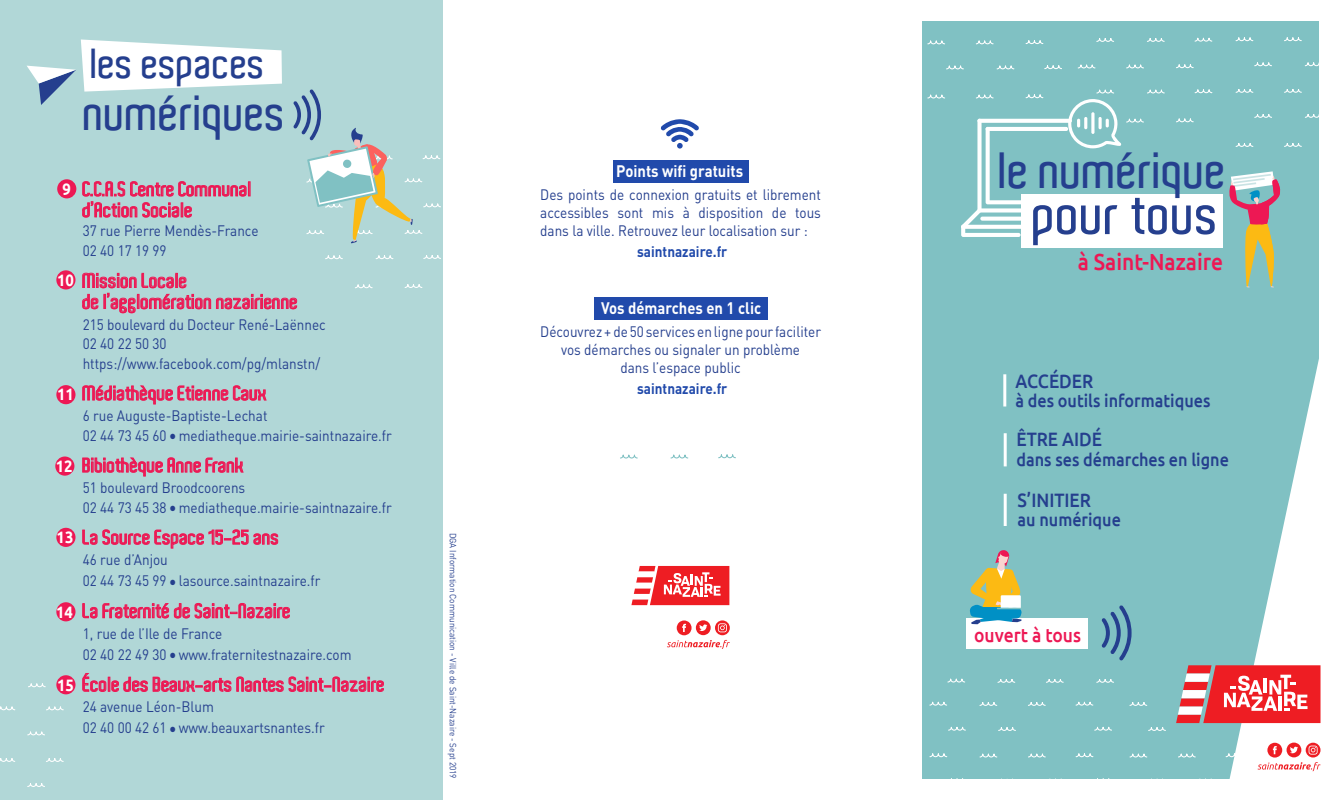
<style>
.page{position:relative;width:1340px;height:800px;background:#fff}
.page>*{position:absolute;margin:0;border:0;box-sizing:border-box;transform-origin:0 0}
.t1{font:600 54.6px "Aldo";color:#253f8e}
.t2{font:600 49.5px "Aldo";color:#253f8e}
.t3{font:600 48px "Aldo";color:#253f8e}
.t4{font:600 40.8px "Aldo";color:#253f8e}
.t5{font:500 23.25px "Ubuntu";color:#ed1854;scale:.9 1}
.t6{font:600 19.5px "Aldo";color:#ed1854}
.t7{font:500 19.35px "Ubuntu";color:#253f8e;scale:.9 1}
.t8{font:500 19.35px "Ubuntu";color:#ed1854;scale:.9 1}
.t9{font:500 18px "Ubuntu";color:#253f8e;scale:.9 1}
.t10{font:700 16.5px "DIN Pro";color:#fff;scale:.9 1}
.t11{font:700 16.5px "Ubuntu";color:#fff;scale:.9 1}
.t12{font:15px/18px "DIN Pro";color:#253f8e;scale:.9 1}
.t13{font:700 15px "DIN Pro";color:#214aab;scale:.9 1}
.t14{font:9px "DIN Pro";color:#253f8e;scale:.9 1}
</style>
<div class="page">
<div style="left:0;top:0;width:442px;height:799px;background:#b1d7d7"></div>
<svg style="left:667px;top:620px;width:62px;height:28px"></svg>
<svg style="left:325px;top:155px;width:443px;height:296px"></svg>
<div style="left:922px;top:21px;width:396px;height:757px;background:#80c1c3"></div>
<svg style="left:1101px;top:605px;width:30px;height:55px"></svg>
<hr style="left:1003px;top:374px;width:3px;height:32px;background:#fff">
<svg style="left:922px;top:678px;width:303px;height:101px"></svg>
<svg style="left:927px;top:40px;width:150px;height:208px"></svg>
<svg style="left:933px;top:40px;width:144px;height:86px"></svg>
<svg style="left:1077px;top:37px;width:146px;height:211px"></svg>
<svg style="left:1225px;top:310px;width:96px;height:469px"></svg>
<svg style="left:1176px;top:665px;width:144px;height:58px;background:#e85b5f"></svg>
<svg style="left:1257px;top:742px;width:63px;height:29px;background:#f9b6b8"></svg>
<hr style="left:1003px;top:433px;width:3px;height:33px;background:#fff">
<hr style="left:1003px;top:493px;width:3px;height:33px;background:#fff">
<div style="left:966px;top:618px;width:122px;height:31px;background:#fff"></div>
<svg style="left:660px;top:119px;width:39px;height:29px"></svg>
<div style="left:612px;top:160px;width:136px;height:22px;background:#214aab"></div>
<div style="left:593px;top:297px;width:174px;height:22px;background:#214aab"></div>
<svg style="left:631px;top:566px;width:98px;height:39px"></svg>
<svg style="left:293px;top:89px;width:120px;height:154px"></svg>
<svg style="left:82px;top:181px;width:168px;height:36px"></svg>
<svg style="left:82px;top:273px;width:215px;height:40px"></svg>
<svg style="left:82px;top:385px;width:184px;height:19px"></svg>
<svg style="left:82px;top:457px;width:161px;height:19px"></svg>
<svg style="left:82px;top:529px;width:15px;height:15px"></svg>
<svg style="left:103px;top:529px;width:175px;height:19px"></svg>
<svg style="left:82px;top:603px;width:208px;height:15px"></svg>
<svg style="left:82px;top:673px;width:201px;height:18px"></svg>
<svg style="left:289px;top:676px;width:95px;height:15px"></svg>
<div style="left:57px;top:179px;width:19px;height:19px;background:#ed1854;border-radius:50%"></div>
<div style="left:56px;top:270px;width:19px;height:19px;background:#ed1854;border-radius:50%"></div>
<div style="left:56px;top:385px;width:19px;height:19px;background:#ed1854;border-radius:50%"></div>
<div style="left:55px;top:456px;width:19px;height:19px;background:#ed1854;border-radius:50%"></div>
<div style="left:56px;top:527px;width:19px;height:20px;background:#ed1854;border-radius:50%"></div>
<div style="left:56px;top:602px;width:19px;height:19px;background:#ed1854;border-radius:50%"></div>
<div style="left:56px;top:675px;width:19px;height:19px;background:#ed1854;border-radius:50%"></div>
<svg style="left:27px;top:39px;width:255px;height:66px"></svg>
<svg style="left:1229px;top:21px;width:90px;height:289px"></svg>
<svg style="left:969px;top:550px;width:52px;height:74px"></svg>
<svg style="left:0;top:682px;width:64px;height:118px"></svg>
<p class="t4" style="left:90px;top:40px;width:177px">les espaces</p>
<p class="t3" style="left:84px;top:86px;width:204px">numériques</p>
<p class="t11" style="left:63px;top:179px;width:11px">9</p>
<p class="t11" style="left:57px;top:270px;width:20px">10</p>
<p class="t11" style="left:57px;top:384px;width:20px">11</p>
<p class="t11" style="left:56px;top:456px;width:20px">12</p>
<p class="t11" style="left:57px;top:527px;width:20px">13</p>
<p class="t11" style="left:56px;top:601px;width:20px">14</p>
<p class="t11" style="left:57px;top:674px;width:20px">15</p>
<p class="t6" style="left:83px;top:178px;width:171px">C.C.A.S Centre Communal</p>
<p class="t6" style="left:83px;top:199px;width:112px">d’Action Sociale</p>
<p class="t12" style="left:83px;top:221px;width:197px">37 rue Pierre Mendès-France</p>
<p class="t12" style="left:83px;top:241px;width:95px">02 40 17 19 99</p>
<p class="t6" style="left:83px;top:269px;width:106px">Mission Locale</p>
<p class="t6" style="left:83px;top:290px;width:217px">de l’agglomération nazairienne</p>
<p class="t12" style="left:83px;top:314px;width:271px">215 boulevard du Docteur René-Laënnec</p>
<p class="t12" style="left:83px;top:334px;width:95px">02 40 22 50 30</p>
<p class="t12" style="left:83px;top:353px;width:265px">https://www.facebook.com/pg/mlanstn/</p>
<p class="t6" style="left:83px;top:382px;width:186px">Médiathèque Etienne Caux</p>
<p class="t12" style="left:83px;top:406px;width:207px">6 rue Auguste-Baptiste-Lechat</p>
<p class="t12" style="left:83px;top:425px;width:345px">02 44 73 45 60 ● mediatheque.mairie-saintnazaire.fr</p>
<p class="t6" style="left:83px;top:454px;width:164px">Bibiothèque Anne Frank</p>
<p class="t12" style="left:83px;top:478px;width:182px">51 boulevard Broodcoorens</p>
<p class="t12" style="left:83px;top:497px;width:345px">02 44 73 45 38 ● mediatheque.mairie-saintnazaire.fr</p>
<p class="t6" style="left:83px;top:526px;width:198px">La Source Espace 15-25 ans</p>
<p class="t12" style="left:83px;top:550px;width:96px">46 rue d’Anjou</p>
<p class="t12" style="left:83px;top:571px;width:265px">02 44 73 45 99 ● lasource.saintnazaire.fr</p>
<p class="t6" style="left:83px;top:599px;width:210px">La Fraternité de Saint-Nazaire</p>
<p class="t12" style="left:83px;top:623px;width:156px">1, rue de l’Ile de France</p>
<p class="t12" style="left:83px;top:644px;width:300px">02 40 22 49 30 ● www.fraternitestnazaire.com</p>
<p class="t6" style="left:83px;top:673px;width:304px">École des Beaux-arts Nantes Saint-Nazaire</p>
<p class="t12" style="left:83px;top:697px;width:147px">24 avenue Léon-Blum</p>
<p class="t12" style="left:83px;top:718px;width:270px">02 40 00 42 61 ● www.beauxartsnantes.fr</p>
<p class="t14" style="left:459px;top:532px;width:274px;rotate:90deg">DGA Information Communication - Ville de Saint-Nazaire - Sept 2019</p>
<p class="t10" style="left:616px;top:159px;width:143px">Points wifi gratuits</p>
<p class="t12" style="left:540px;top:185px;width:313px">Des points de connexion gratuits et librement accessibles sont mis à disposition de tous</p>
<p class="t12" style="left:540px;top:221px;width:299px">dans la ville. Retrouvez leur localisation sur :</p>
<p class="t13" style="left:637px;top:241px;width:102px">saintnazaire.fr</p>
<p class="t10" style="left:601px;top:296px;width:179px">Vos démarches en 1 clic</p>
<p class="t12" style="left:540px;top:321px;width:313px">Découvrez + de 50 services en ligne pour faciliter</p>
<p class="t12" style="left:561px;top:339px;width:267px">vos démarches ou signaler un problème</p>
<p class="t12" style="left:620px;top:357px;width:135px">dans l’espace public</p>
<p class="t13" style="left:637px;top:378px;width:102px">saintnazaire.fr</p>
<p class="t2" style="left:998px;top:142px;width:230px">le numérique</p>
<p class="t1" style="left:1033px;top:184px;width:188px">pour tous</p>
<p class="t5" style="left:1077px;top:247px;width:163px">à Saint-Nazaire</p>
<p class="t7" style="left:1015px;top:368px;width:88px">ACCÉDER</p>
<p class="t9" style="left:1015px;top:389px;width:218px">à des outils informatiques</p>
<p class="t7" style="left:1016px;top:427px;width:97px">ÊTRE AIDÉ</p>
<p class="t9" style="left:1016px;top:447px;width:237px">dans ses démarches en ligne</p>
<p class="t7" style="left:1017px;top:487px;width:83px">S’INITIER</p>
<p class="t9" style="left:1017px;top:508px;width:116px">au numérique</p>
<p class="t8" style="left:974px;top:622px;width:120px">ouvert à tous</p>
</div>
